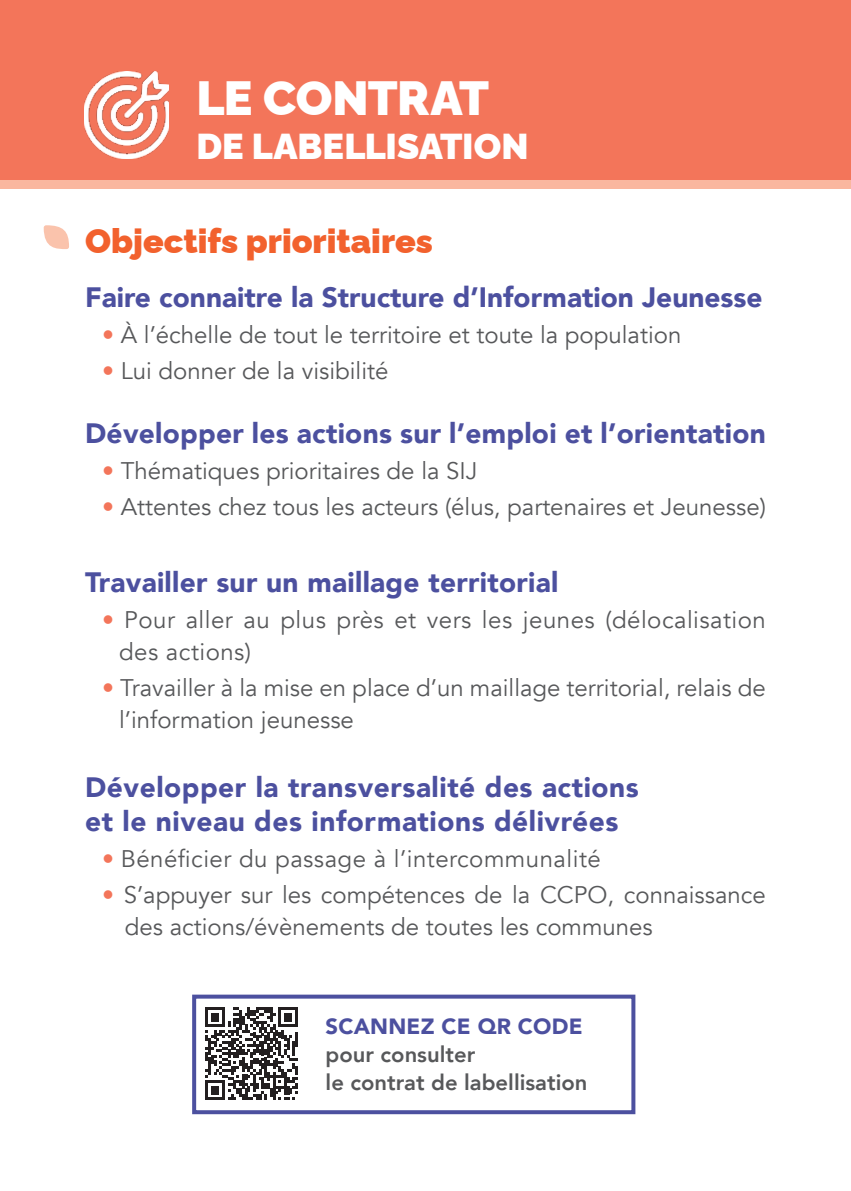
<style>
.page{position:relative;width:851px;height:1191px;background:#fff}
.page>*{position:absolute;margin:0;border:0;box-sizing:border-box;transform-origin:0 0}
.t1{font:900 48px "Raleway";letter-spacing:-.015em;color:#fff}
.t2{font:900 36px "Raleway";color:#fff}
.t3{font:900 34px "Raleway";color:#f2612d}
.t4{font:900 28px/33.6px "Avenir";letter-spacing:.01em;color:#4c509f}
.t5{font:24px/32px "Avenir";color:#57585a}
.t6{font:24px/32px "Avenir";letter-spacing:.02em;color:#57585a}
.t7{font:800 22px/28px "Avenir";color:#57585a}
.t8{font:900 22px "Avenir";letter-spacing:.01em;color:#4c509f}
.s1{color:#f3755a}
</style>
<div class="page">
<div style="left:0;top:59px;width:850px;height:130px;background:#fab79f"></div>
<svg style="left:44px;top:225px;width:25px;height:24px"></svg>
<div style="left:0;top:0;width:850px;height:179px;background:#f3755a"></div>
<img style="left:85px;top:72px;width:84px;height:87px">
<svg style="left:205px;top:1007px;width:93px;height:92px"></svg>
<div style="left:192px;top:994px;width:119px;height:123px;border:4px solid #fff"></div>
<div style="left:192px;top:994px;width:443px;height:120px;border:4px solid #4c509f"></div>
<h1 class="t1" style="left:196px;top:80px;width:294px">LE CONTRAT</h1>
<h2 class="t2" style="left:196px;top:132px;width:333px">DE LABELLISATION</h2>
<h3 class="t3" style="left:85px;top:228px;width:349px">Objectifs prioritaires</h3>
<p class="t4" style="left:85px;top:280px;width:679px">Faire connaitre la Structure d’Information Jeunesse</p>
<p class="t5" style="left:102px;top:321px;width:580px"><span class="s1">•</span> À l’échelle de tout le territoire et toute la population</p>
<p class="t5" style="left:102px;top:357px;width:288px"><span class="s1">•</span> Lui donner de la visibilité</p>
<p class="t4" style="left:85px;top:417px;width:682px">Développer les actions sur l’emploi et l’orientation</p>
<p class="t5" style="left:102px;top:458px;width:377px"><span class="s1">•</span> Thématiques prioritaires de la SIJ</p>
<p class="t5" style="left:102px;top:494px;width:665px"><span class="s1">•</span> Attentes chez tous les acteurs (élus, partenaires et Jeunesse)</p>
<p class="t4" style="left:85px;top:565px;width:474px">Travailler sur un maillage territorial</p>
<p class="t6" style="left:119px;top:606px;width:648px;text-indent:-17px"><span class="s1">•</span> Pour aller au plus près et vers les jeunes (délocalisation des actions)</p>
<p class="t5" style="left:119px;top:674px;width:648px;text-indent:-17px"><span class="s1">•</span> Travailler à la mise en place d’un maillage territorial, relais de l’information jeunesse</p>
<p class="t4" style="left:85px;top:771px;width:555px">Développer la transversalité des actions et le niveau des informations délivrées</p>
<p class="t6" style="left:102px;top:843px;width:500px"><span class="s1">•</span> Béné昀椀cier du passage à l’intercommunalité</p>
<p class="t5" style="left:125px;top:881px;width:642px;text-indent:-23px"><span class="s1">•</span> S’appuyer sur les compétences de la CCPO, connaissance des actions/évènements de toutes les communes</p>
<p class="t8" style="left:325px;top:1013px;width:258px">SCANNEZ CE QR CODE</p>
<p class="t7" style="left:325px;top:1042px;width:263px">pour consulter<br>le contrat de labellisation</p>
</div>
